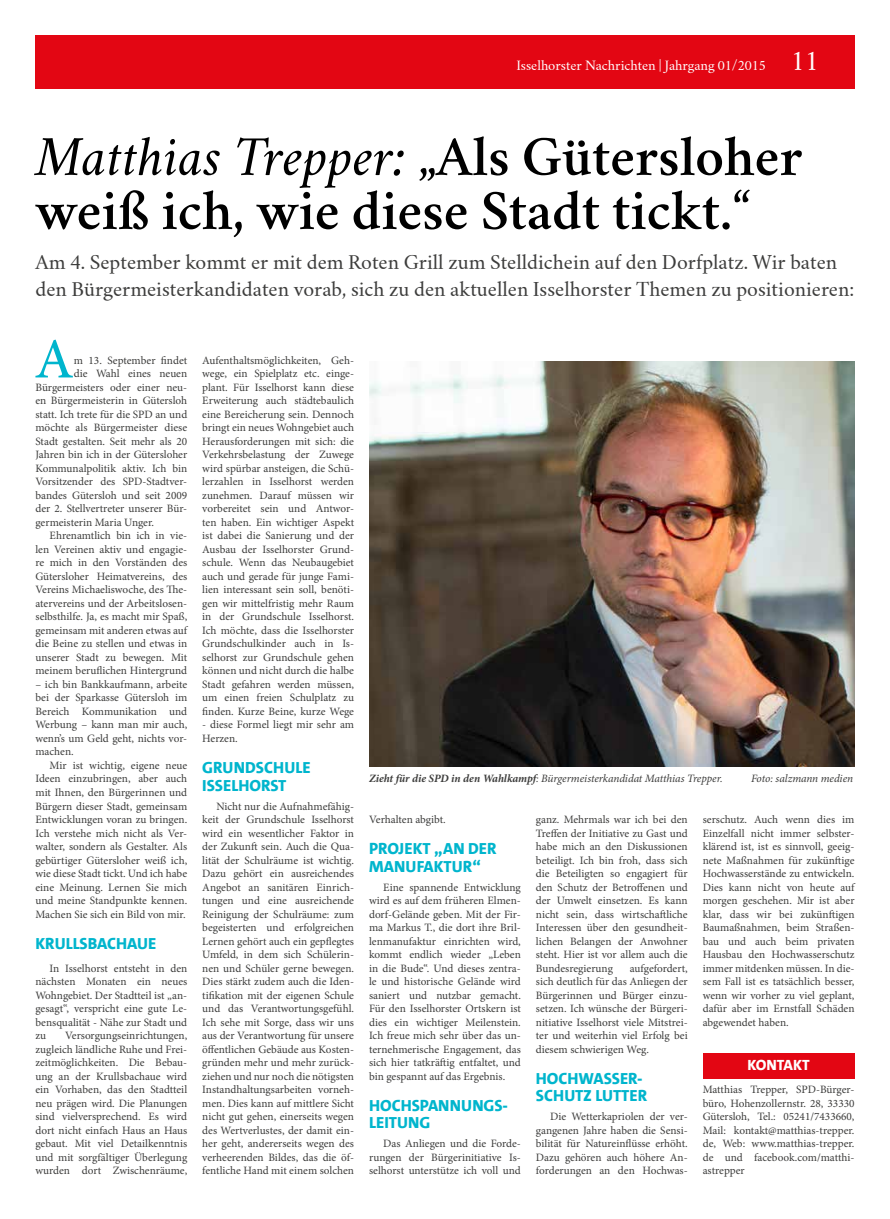
<style>
.page{position:relative;width:890px;height:1219px;background:#fff}
.page>*{position:absolute;margin:0;border:0;box-sizing:border-box;transform-origin:0 0}
.t1{font:500 56.88px "Minion Pro";color:#00b5cd}
.t2{font:600 50px/54px "Crimson Text";color:#000}
.t3{font:18.75px/27px "Crimson Text";color:#3c3c3b}
.t4{font:800 16.25px/17.5px "SPD The Sans";color:#00b5cd}
.t5{font:800 15px "SPD The Sans";letter-spacing:-.005em;color:#fff}
.t6{font:12.5px "Crimson Text";color:#fff}
.t7{font:11.25px/13.5px "Minion Pro";color:#3c3c3b;text-align:justify}
.t8{font:italic 11.25px "Minion Pro";letter-spacing:-.005em;color:#3c3c3b}
.s1{font-size:25px}
.s2{font-weight:400;font-style:italic}
.s3{font-weight:700}
</style>
<div class="page">
<div style="left:35px;top:35px;width:819px;height:54px;background:#e30613"></div>
<img style="left:369px;top:362px;width:485px;height:405px">
<div style="left:702px;top:1053px;width:152px;height:25px;background:#e30613"></div>
<p class="t6" style="left:516px;top:58px;width:304px">Isselhorster Nachrichten | Jahrgang 01/2015 <span class="s1">11</span></p>
<h2 class="t2" style="left:35px;top:130px;width:768px"><span class="s2">Matthias Trepper:</span> „Als Gütersloher weiß ich, wie diese Stadt tickt.“</h2>
<h3 class="t3" style="left:35px;top:249px;width:820px">Am 4. September kommt er mit dem Roten Grill zum Stelldichein auf den Dorfplatz. Wir baten den Bürgermeisterkandidaten vorab, sich zu den aktuellen Isselhorster Themen zu positionieren:</h3>
<h1 class="t1" style="left:34px;top:321px;width:41px">A</h1>
<p class="t7" style="left:74px;top:354px;width:115px">m 13. September findet</p>
<p class="t7" style="left:74px;top:367px;width:115px">die Wahl eines neuen</p>
<p class="t7" style="left:35px;top:381px;width:153px">Bürgermeisters oder einer neu-</p>
<p class="t7" style="left:35px;top:394px;width:153px">en Bürgermeisterin in Gütersloh</p>
<p class="t7" style="left:35px;top:408px;width:153px">statt. Ich trete für die SPD an und</p>
<p class="t7" style="left:35px;top:421px;width:153px">möchte als Bürgermeister diese</p>
<p class="t7" style="left:35px;top:435px;width:153px">Stadt gestalten. Seit mehr als 20</p>
<p class="t7" style="left:35px;top:448px;width:153px">Jahren bin ich in der Gütersloher</p>
<p class="t7" style="left:35px;top:462px;width:153px">Kommunalpolitik aktiv. Ich bin</p>
<p class="t7" style="left:35px;top:475px;width:153px">Vorsitzender des SPD-Stadtver-</p>
<p class="t7" style="left:35px;top:489px;width:153px">bandes Gütersloh und seit 2009</p>
<p class="t7" style="left:35px;top:502px;width:153px">der 2. Stellvertreter unserer Bür-</p>
<p class="t7" style="left:35px;top:516px;width:120px">germeisterin Maria Unger.</p>
<p class="t7" style="left:50px;top:529px;width:139px">Ehrenamtlich bin ich in vie-</p>
<p class="t7" style="left:35px;top:543px;width:153px">len Vereinen aktiv und engagie-</p>
<p class="t7" style="left:35px;top:556px;width:153px">re mich in den Vorständen des</p>
<p class="t7" style="left:35px;top:570px;width:153px">Gütersloher Heimatvereins, des</p>
<p class="t7" style="left:35px;top:583px;width:153px">Vereins Michaeliswoche, des The-</p>
<p class="t7" style="left:35px;top:597px;width:153px">atervereins und der Arbeitslosen-</p>
<p class="t7" style="left:35px;top:610px;width:153px">selbsthilfe. Ja, es macht mir Spaß,</p>
<p class="t7" style="left:35px;top:624px;width:153px">gemeinsam mit anderen etwas auf</p>
<p class="t7" style="left:35px;top:637px;width:153px">die Beine zu stellen und etwas in</p>
<p class="t7" style="left:35px;top:651px;width:153px">unserer Stadt zu bewegen. Mit</p>
<p class="t7" style="left:35px;top:664px;width:153px">meinem beruflichen Hintergrund</p>
<p class="t7" style="left:35px;top:678px;width:153px">– ich bin Bankkaufmann, arbeite bei der Sparkasse Gütersloh im Bereich Kommunikation und Werbung – kann man mir auch, wenn’s um Geld geht, nichts vor&shy;machen.</p>
<p class="t7" style="left:35px;top:759px;width:153px;text-indent:14px">Mir ist wichtig, eigene neue Ideen einzubringen, aber auch mit Ihnen, den Bürgerinnen und Bürgern dieser Stadt, gemeinsam Entwicklungen voran zu bringen.<br>Ich verstehe mich nicht als Ver&shy;walter, sondern als Gestalter. Als gebürtiger Gütersloher weiß ich, wie diese Stadt tickt. Und ich habe eine Meinung. Lernen Sie mich und meine Standpunkte kennen.<br>Machen Sie sich ein Bild von mir.</p>
<h3 class="t4" style="left:35px;top:934px;width:122px">KRULLSBACHAUE</h3>
<p class="t7" style="left:35px;top:961px;width:153px;text-indent:14px">In Isselhorst entsteht in den nächsten Monaten ein neues Wohngebiet. Der Stadtteil ist „an&shy;gesagt“, verspricht eine gute Le&shy;bensqualität - Nähe zur Stadt und zu</p>
<p class="t7" style="left:202px;top:354px;width:153px">Aufenthaltsmöglichkeiten, Geh&shy;wege, ein Spielplatz etc. einge&shy;plant. Für Isselhorst kann diese Erweiterung auch städtebaulich eine Bereicherung sein. Dennoch bringt ein neues Wohngebiet auch Herausforderungen mit sich: die Verkehrsbelastung der Zuwege wird spürbar ansteigen, die Schü&shy;lerzahlen in Isselhorst werden zunehmen. Darauf müssen wir vorbereitet sein und Antwor&shy;ten haben. Ein wichtiger Aspekt ist dabei die Sanierung und der Ausbau der Isselhorster Grund&shy;schule. Wenn das Neubaugebiet auch und gerade für junge Fami&shy;lien interessant sein soll, benöti&shy;gen wir mittelfristig mehr Raum in der Grundschule Isselhorst.<br>Ich möchte, dass die Isselhorster Grundschulkinder auch in Is&shy;selhorst zur Grundschule gehen können und nicht durch die halbe Stadt gefahren werden müssen, um einen freien Schulplatz zu finden. Kurze Beine, kurze Wege</p>
<p class="t7" style="left:202px;top:718px;width:153px">- diese Formel liegt mir sehr am<br>Herzen.</p>
<h3 class="t4" style="left:202px;top:759px;width:110px">GRUNDSCHULE<br>ISSELHORST</h3>
<p class="t7" style="left:202px;top:799px;width:153px;text-indent:14px">Nicht nur die Aufnahmefähig&shy;keit der Grundschule Isselhorst wird ein wesentlicher Faktor in der Zukunft sein. Auch die Qua&shy;lität der Schulräume ist wichtig.<br>Dazu gehört ein ausreichendes Angebot an sanitären Einrich&shy;tungen und eine ausreichende Reinigung der Schulräume: zum begeisterten und erfolgreichen Lernen gehört auch ein gepflegtes Umfeld, in dem sich Schülerin&shy;nen und Schüler gerne bewegen.<br>Dies stärkt zudem auch die Iden&shy;tifikation mit der eigenen Schule und das Verantwortungsgefühl.<br>Ich sehe mit Sorge, dass wir uns aus der Verantwortung für unsere öffentlichen Gebäude aus Kosten&shy;gründen mehr und mehr zurück&shy;ziehen und nur noch die nötigsten Instandhaltungsarbeiten vorneh&shy;men. Dies kann auf mittlere Sicht nicht gut gehen, einerseits wegen des Wertverlustes, der damit ein&shy;her geht, andererseits wegen des verheerenden Bildes, das die öf&shy;fentliche Hand mit einem solchen</p>
<p class="t8" style="left:369px;top:771px;width:355px"><span class="s3">Zieht für die SPD in den Wahlkampf</span>: Bürgermeisterkandidat Matthias Trepper.</p>
<p class="t8" style="left:751px;top:771px;width:104px">Foto: salzmann medien</p>
<p class="t7" style="left:536px;top:813px;width:153px">ganz. Mehrmals war ich bei den Treffen der Initiative zu Gast und habe mich an den Diskussionen beteiligt. Ich bin froh, dass sich die Beteiligten so engagiert für den Schutz der Betroffenen und der Umwelt einsetzen. Es kann nicht sein, dass wirtschaftliche Interessen über den gesundheit&shy;lichen Belangen der Anwohner steht. Hier ist vor allem auch die Bundesregierung</p>
<p class="t7" style="left:702px;top:813px;width:153px">serschutz. Auch wenn dies im Einzelfall nicht immer selbster&shy;klärend ist, ist es sinnvoll, geeig&shy;nete Maßnahmen für zukünftige Hochwasserstände zu entwickeln.<br>Dies kann nicht von heute auf morgen geschehen. Mir ist aber klar, dass wir bei zukünftigen Baumaßnahmen, beim Straßen&shy;bau und auch beim privaten Hausbau den Hochwasserschutz immer mitdenken müssen. In die&shy;sem Fall ist es tatsächlich besser, wenn wir vorher zu viel geplant, dafür aber im Ernstfall Schäden abgewendet haben.</p>
<h3 class="t5" style="left:747px;top:1055px;width:64px">KONTAKT</h3>
<p class="t7" style="left:702px;top:1083px;width:153px">Matthias Trepper, SPD-Bürger&shy;büro, Hohenzollernstr. 28, 33330<br>Gütersloh, Tel.: 05241/7433660, Mail: kontakt@matthias-trepper. de, Web: www.matthias-trepper. de und facebook.com/matthi&shy;astrepper</p>
<p class="t7" style="left:369px;top:813px;width:78px">Verhalten abgibt.</p>
<h3 class="t4" style="left:369px;top:840px;width:129px">PROJEKT „AN DER<br>MANUFAKTUR“</h3>
<p class="t7" style="left:369px;top:880px;width:153px;text-indent:14px">Eine spannende Entwicklung wird es auf dem früheren Elmen&shy;dorf-Gelände geben. Mit der Fir&shy;ma Markus T., die dort ihre Bril&shy;lenmanufaktur einrichten wird, kommt endlich wieder „Leben in die Bude“. Und dieses zentra&shy;le und historische Gelände wird saniert und nutzbar gemacht.<br>Für den Isselhorster Ortskern ist dies ein wichtiger Meilenstein.<br>Ich freue mich sehr über das un&shy;ternehmerische Engagement, das sich hier tatkräftig entfaltet, und bin gespannt auf das Ergebnis.</p>
<h3 class="t4" style="left:369px;top:1096px;width:140px">HOCHSPANNUNGS-<br>LEITUNG</h3>
<p class="t7" style="left:369px;top:1137px;width:153px;text-indent:14px">Das Anliegen und die Forde&shy;rungen der Bürgerinitiative Is&shy;selhorst unterstütze ich voll und</p>
<p class="t7" style="left:536px;top:961px;width:153px;text-indent:94px">aufgefordert, sich deutlich für das Anliegen der Bürgerinnen und Bürger einzu&shy;setzen. Ich wünsche der Bürgeri&shy;nitiative Isselhorst viele Mitstrei&shy;ter und weiterhin viel Erfolg bei diesem schwierigen Weg.</p>
<h3 class="t4" style="left:536px;top:1069px;width:113px">HOCHWASSER-<br>SCHUTZ LUTTER</h3>
<p class="t7" style="left:536px;top:1110px;width:153px;text-indent:14px">Die Wetterkapriolen der ver&shy;gangenen Jahre haben die Sensi&shy;bilität für Natureinflüsse erhöht.<br>Dazu gehören auch höhere An&shy;forderungen an den Hochwas-</p>
<p class="t7" style="left:35px;top:1029px;width:153px;text-indent:30px">Versorgungseinrichtungen, zugleich ländliche Ruhe und Frei&shy;zeitmöglichkeiten. Die Bebau&shy;ung an der Krullsbachaue wird ein Vorhaben, das den Stadtteil neu prägen wird. Die Planungen sind vielversprechend. Es wird dort nicht einfach Haus an Haus gebaut. Mit viel Detailkenntnis und mit sorgfältiger Überlegung wurden dort Zwischenräume,</p>
</div>
